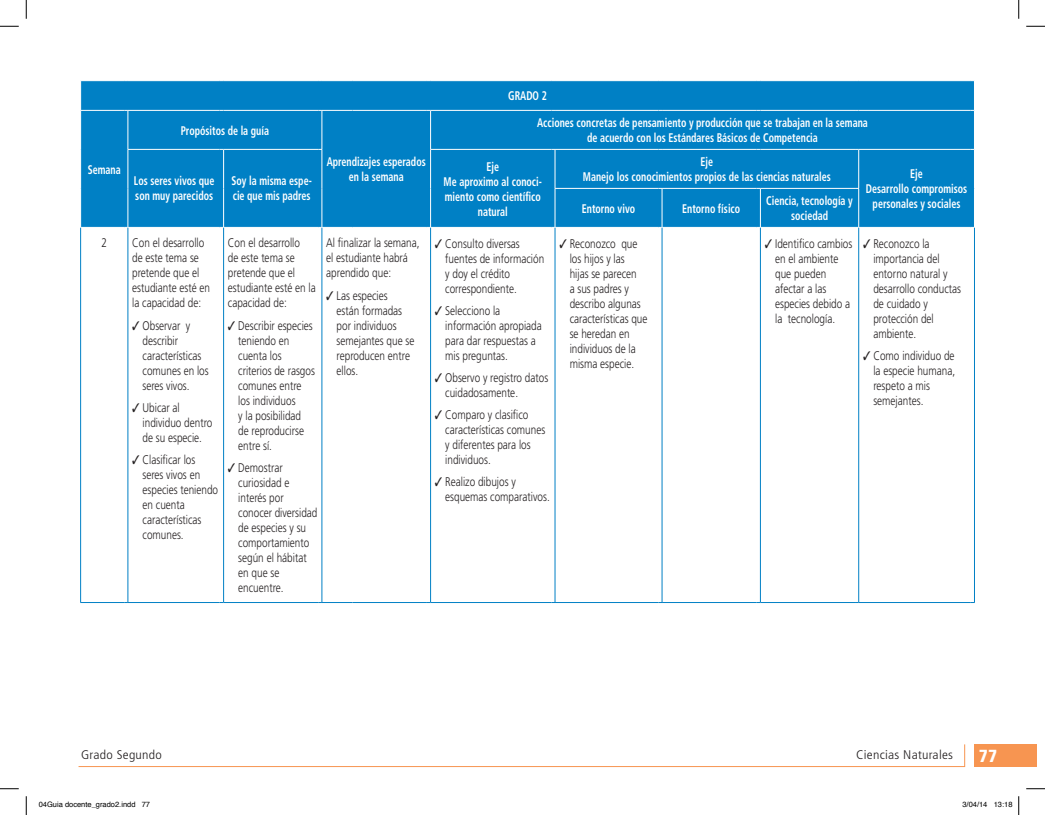
<style>
.page{position:relative;width:1045px;height:815px;background:#fff}
.page>*{position:absolute;margin:0;border:0;box-sizing:border-box;transform-origin:0 0}
.t1{font:900 condensed 17.5px "Frutiger LT Std";color:#fff}
.t2{font:300 12.5px/15px "Frutiger LT Std";color:#231f20;scale:.8 1}
.t3{font:700 condensed 12.5px/15px "Frutiger LT Std";color:#fff;text-align:center;scale:.8 1}
.t4{font:300 condensed 12.5px "Frutiger LT Std";letter-spacing:.02em;color:#231f20;scale:1.1 1}
.t5{font:7.5px "Helvetica";color:#000}
</style>
<div class="page">
<div style="left:974px;top:743px;width:62px;height:23px;background:#f79551"></div>
<svg style="left:78px;top:744px;width:887px;height:23px"></svg>
<div style="left:81px;top:81px;width:893px;height:146px;background:#0080c5"></div>
<svg style="left:80px;top:81px;width:1px;height:29px"></svg>
<hr style="left:80px;top:110px;width:44px;height:1px;background:#fff">
<hr style="left:128px;top:110px;width:92px;height:1px;background:#fff">
<hr style="left:128px;top:111px;width:1px;height:38px;background:#fff">
<hr style="left:224px;top:110px;width:94px;height:1px;background:#fff">
<hr style="left:322px;top:110px;width:30px;height:1px;background:#fff">
<hr style="left:321px;top:111px;width:1px;height:38px;background:#fff">
<hr style="left:352px;top:110px;width:75px;height:1px;background:#fff">
<hr style="left:430px;top:110px;width:121px;height:1px;background:#fff">
<hr style="left:430px;top:111px;width:1px;height:38px;background:#fff">
<hr style="left:555px;top:110px;width:103px;height:1px;background:#fff">
<hr style="left:662px;top:110px;width:94px;height:1px;background:#fff">
<hr style="left:760px;top:110px;width:95px;height:1px;background:#fff">
<hr style="left:858px;top:110px;width:112px;height:1px;background:#fff">
<svg style="left:970px;top:80px;width:5px;height:31px"></svg>
<hr style="left:128px;top:149px;width:92px;height:1px;background:#fff">
<hr style="left:128px;top:150px;width:1px;height:38px;background:#fff">
<hr style="left:224px;top:149px;width:94px;height:1px;background:#fff">
<hr style="left:223px;top:150px;width:1px;height:38px;background:#fff">
<hr style="left:321px;top:150px;width:1px;height:38px;background:#fff">
<hr style="left:128px;top:188px;width:1px;height:39px;background:#fff">
<hr style="left:223px;top:188px;width:1px;height:39px;background:#fff">
<hr style="left:321px;top:188px;width:1px;height:39px;background:#fff">
<hr style="left:430px;top:149px;width:121px;height:1px;background:#fff">
<hr style="left:430px;top:150px;width:1px;height:38px;background:#fff">
<hr style="left:430px;top:188px;width:1px;height:39px;background:#fff">
<hr style="left:555px;top:149px;width:103px;height:1px;background:#fff">
<hr style="left:555px;top:150px;width:1px;height:38px;background:#fff">
<hr style="left:662px;top:149px;width:94px;height:1px;background:#fff">
<hr style="left:760px;top:149px;width:95px;height:1px;background:#fff">
<hr style="left:858px;top:149px;width:112px;height:1px;background:#fff">
<hr style="left:858px;top:150px;width:1px;height:38px;background:#fff">
<hr style="left:555px;top:188px;width:103px;height:1px;background:#fff">
<hr style="left:555px;top:189px;width:1px;height:38px;background:#fff">
<hr style="left:662px;top:188px;width:94px;height:1px;background:#fff">
<hr style="left:662px;top:189px;width:1px;height:38px;background:#fff">
<hr style="left:760px;top:188px;width:95px;height:1px;background:#fff">
<hr style="left:760px;top:189px;width:1px;height:38px;background:#fff">
<hr style="left:858px;top:189px;width:1px;height:38px;background:#fff">
<hr style="left:80px;top:228px;width:1px;height:374px;background:#0080c5">
<hr style="left:128px;top:228px;width:1px;height:374px;background:#0080c5">
<hr style="left:223px;top:228px;width:1px;height:374px;background:#0080c5">
<hr style="left:321px;top:228px;width:1px;height:374px;background:#0080c5">
<hr style="left:430px;top:228px;width:1px;height:374px;background:#0080c5">
<hr style="left:555px;top:228px;width:1px;height:374px;background:#0080c5">
<hr style="left:662px;top:228px;width:1px;height:374px;background:#0080c5">
<hr style="left:760px;top:228px;width:1px;height:374px;background:#0080c5">
<hr style="left:858px;top:228px;width:1px;height:374px;background:#0080c5">
<hr style="left:974px;top:228px;width:1px;height:374px;background:#0080c5">
<hr style="left:80px;top:602px;width:44px;height:1px;background:#0080c5">
<hr style="left:128px;top:602px;width:92px;height:1px;background:#0080c5">
<hr style="left:224px;top:602px;width:94px;height:1px;background:#0080c5">
<hr style="left:322px;top:602px;width:30px;height:1px;background:#0080c5">
<hr style="left:352px;top:602px;width:75px;height:1px;background:#0080c5">
<hr style="left:430px;top:602px;width:121px;height:1px;background:#0080c5">
<hr style="left:555px;top:602px;width:103px;height:1px;background:#0080c5">
<hr style="left:662px;top:602px;width:94px;height:1px;background:#0080c5">
<hr style="left:760px;top:602px;width:95px;height:1px;background:#0080c5">
<hr style="left:858px;top:602px;width:112px;height:1px;background:#0080c5">
<svg style="left:0;top:25px;width:19px;height:2px"></svg>
<svg style="left:1026px;top:25px;width:19px;height:2px"></svg>
<svg style="left:0;top:788px;width:19px;height:1px"></svg>
<svg style="left:1026px;top:788px;width:19px;height:1px"></svg>
<svg style="left:25px;top:0;width:2px;height:19px"></svg>
<svg style="left:25px;top:796px;width:2px;height:18px"></svg>
<svg style="left:1018px;top:0;width:1px;height:19px"></svg>
<svg style="left:1018px;top:796px;width:1px;height:18px"></svg>
<p class="t3" style="left:88px;top:162px;width:43px">Semana</p>
<p class="t3" style="left:181px;top:123px;width:112px">Propósitos de la guía</p>
<p class="t3" style="left:134px;top:173px;width:102px;text-align:left">Los seres vivos que son muy parecidos</p>
<p class="t3" style="left:232px;top:173px;width:102px;text-align:left">Soy la misma espe&shy;cie que mis padres</p>
<p class="t3" style="left:327px;top:154px;width:125px">Aprendizajes esperados en la semana</p>
<p class="t2" style="left:101px;top:236px;width:8px">2</p>
<p class="t2" style="left:132px;top:236px;width:99px">Con el desarrollo de este tema se pretende que el estudiante esté en la capacidad de:</p>
<p class="t2" style="left:143px;top:318px;width:84px;text-indent:-10px">✓ Observar y describir características comunes en los seres vivos.</p>
<p class="t2" style="left:143px;top:400px;width:89px;text-indent:-10px">✓ Ubicar al individuo dentro de su especie.</p>
<p class="t2" style="left:143px;top:452px;width:96px;text-indent:-10px">✓ Clasificar los seres vivos en especies teniendo en cuenta características comunes.</p>
<p class="t2" style="left:228px;top:236px;width:111px">Con el desarrollo<br>de este tema se pretende que el estudiante esté en la capacidad de:</p>
<p class="t2" style="left:238px;top:318px;width:97px;text-indent:-10px">✓ Describir especies teniendo en cuenta los criterios de rasgos comunes entre los individuos<br>y la posibilidad<br>de reproducirse entre sí.</p>
<p class="t2" style="left:238px;top:460px;width:100px;text-indent:-10px">✓ Demostrar curiosidad e interés por conocer diversidad de especies y su comportamiento según el hábitat en que se encuentre.</p>
<p class="t2" style="left:326px;top:236px;width:118px">Al finalizar la semana, el estudiante habrá aprendido que:</p>
<p class="t2" style="left:336px;top:288px;width:99px;text-indent:-10px">✓ Las especies<br>están formadas por individuos semejantes que se reproducen entre ellos.</p>
<p class="t3" style="left:508px;top:88px;width:50px">GRADO 2</p>
<p class="t3" style="left:537px;top:115px;width:415px">Acciones concretas de pensamiento y producción que se trabajan en la semana de acuerdo con los Estándares Básicos de Competencia</p>
<p class="t3" style="left:443px;top:159px;width:124px">Eje<br>Me aproximo al conoci&shy;miento como científico natural</p>
<p class="t3" style="left:583px;top:154px;width:311px">Eje<br>Manejo los conocimientos propios de las ciencias naturales</p>
<p class="t3" style="left:866px;top:166px;width:128px">Eje<br>Desarrollo compromisos personales y sociales</p>
<p class="t3" style="left:582px;top:201px;width:68px">Entorno vivo</p>
<p class="t3" style="left:682px;top:201px;width:74px">Entorno físico</p>
<p class="t3" style="left:766px;top:193px;width:110px">Ciencia, tecnología y sociedad</p>
<p class="t2" style="left:445px;top:236px;width:125px;text-indent:-10px">✓ Consulto diversas fuentes de información y doy el crédito correspondiente.</p>
<p class="t2" style="left:445px;top:303px;width:122px;text-indent:-10px">✓ Selecciono la información apropiada para dar respuestas a mis preguntas.</p>
<p class="t2" style="left:445px;top:370px;width:130px;text-indent:-10px">✓ Observo y registro datos cuidadosamente.</p>
<p class="t2" style="left:445px;top:407px;width:126px;text-indent:-10px">✓ Comparo y clasifico características comunes y diferentes para los individuos.</p>
<p class="t2" style="left:445px;top:474px;width:132px;text-indent:-10px">✓ Realizo dibujos y esquemas comparativos.</p>
<p class="t2" style="left:570px;top:236px;width:99px;text-indent:-10px">✓ Reconozco que los hijos y las<br>hijas se parecen<br>a sus padres y describo algunas características que se heredan en individuos de la misma especie.</p>
<p class="t2" style="left:775px;top:236px;width:98px;text-indent:-10px">✓ Identifico cambios en el ambiente que pueden afectar a las especies debido a la tecnología.</p>
<p class="t2" style="left:873px;top:236px;width:111px;text-indent:-10px">✓ Reconozco la importancia del entorno natural y desarrollo conductas de cuidado y protección del ambiente.</p>
<p class="t2" style="left:873px;top:348px;width:104px;text-indent:-10px">✓ Como individuo de la especie humana, respeto a mis semejantes.</p>
<p class="t4" style="left:81px;top:747px;width:75px">Grado Segundo</p>
<p class="t4" style="left:856px;top:747px;width:90px">Ciencias Naturales</p>
<h1 class="t1" style="left:979px;top:745px;width:20px">77</h1>
<p class="t5" style="left:39px;top:798px;width:113px">04Guia docente_grado2.indd 77</p>
<p class="t5" style="left:962px;top:798px;width:52px">3/04/14 13:18</p>
</div>
